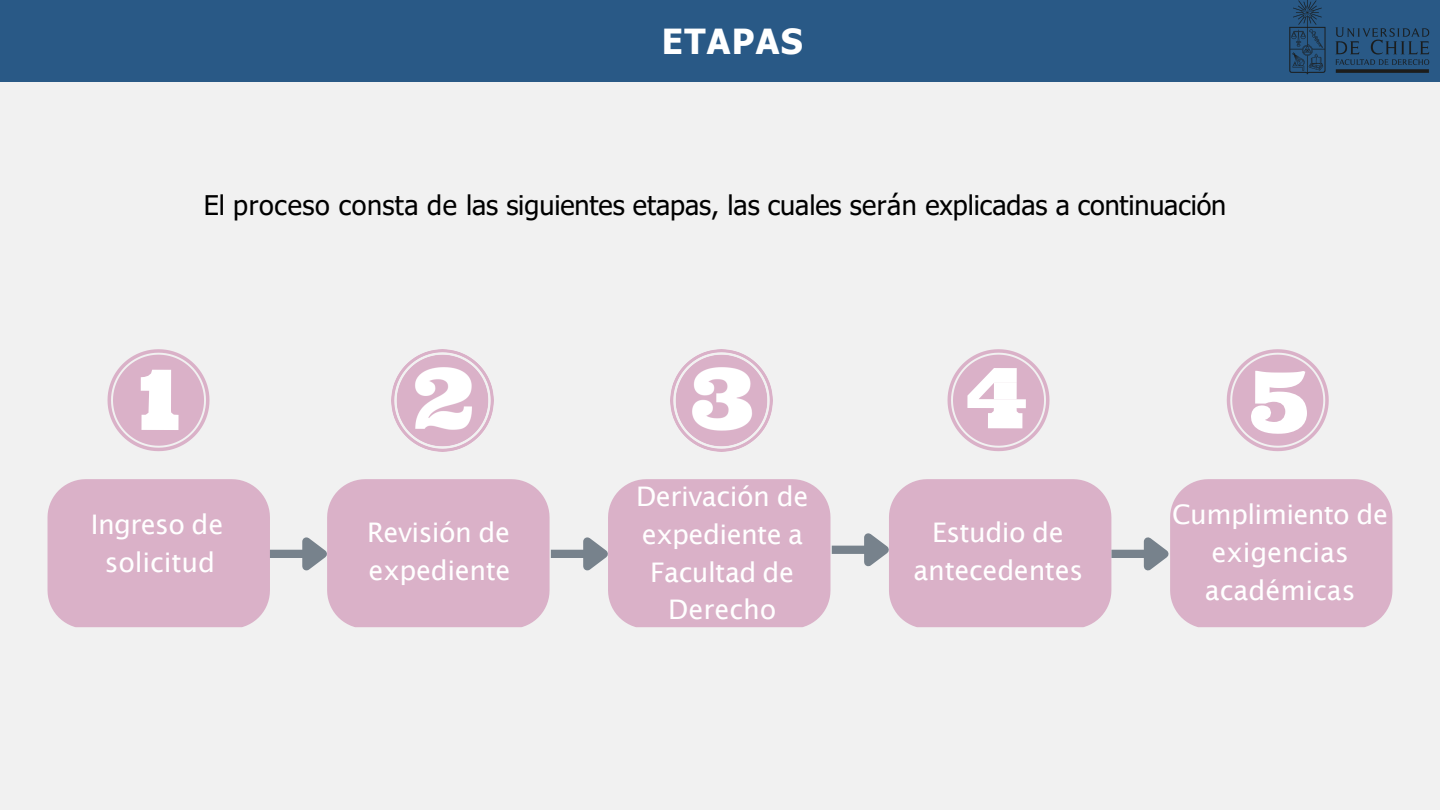
<style>
.page{position:relative;width:1440px;height:810px;background:#f1f1f1}
.page>*{position:absolute;margin:0;border:0;box-sizing:border-box;transform-origin:0 0}
.t1{font:700 34.6px "Tahoma";letter-spacing:.035em;color:#fff}
.t2{font:27px/37.6px "Lucida Sans";letter-spacing:-.015em;color:#fff;text-align:center}
.t3{font:27px "Tahoma";color:#000}
</style>
<div class="page">
<div style="left:0;top:0;width:1440px;height:81px;background:#295986"></div>
<div style="left:48px;top:479px;width:222px;height:148px;background:#dab1c8"></div>
<div style="left:270px;top:550px;width:34px;height:8px;background:#77828c"></div>
<svg style="left:295px;top:479px;width:255px;height:148px;background:#dbb9cc"></svg>
<div style="left:551px;top:550px;width:34px;height:8px;background:#77828c"></div>
<svg style="left:576px;top:479px;width:254px;height:148px;background:#dbb9cc"></svg>
<div style="left:832px;top:546px;width:34px;height:8px;background:#77828c"></div>
<svg style="left:857px;top:479px;width:254px;height:148px;background:#dbb9cc"></svg>
<div style="left:1112px;top:550px;width:34px;height:8px;background:#77828c"></div>
<svg style="left:1136px;top:479px;width:256px;height:148px;background:#dbb9cd"></svg>
<svg style="left:108px;top:349px;width:102px;height:102px"></svg>
<img style="left:391px;top:349px;width:102px;height:102px">
<img style="left:671px;top:349px;width:102px;height:102px">
<svg style="left:948px;top:349px;width:102px;height:102px"></svg>
<svg style="left:1227px;top:349px;width:102px;height:102px"></svg>
<img style="left:1273px;top:0;width:167px;height:82px">
<h1 class="t1" style="left:662px;top:17px;width:142px">ETAPAS</h1>
<p class="t3" style="left:204px;top:187px;width:1024px">El proceso consta de las siguientes etapas, las cuales serán explicadas a continuación</p>
<p class="t2" style="left:91px;top:506px;width:134px">Ingreso de solicitud</p>
<p class="t2" style="left:367px;top:514px;width:145px;text-align:left">Revisión de expediente</p>
<p class="t2" style="left:636px;top:478px;width:174px">Derivación de expediente a<br>Facultad de<br>Derecho</p>
<p class="t2" style="left:913px;top:514px;width:171px">Estudio de antecedentes</p>
<p class="t2" style="left:1172px;top:496px;width:218px">Cumplimiento de exigencias académicas</p>
</div>
